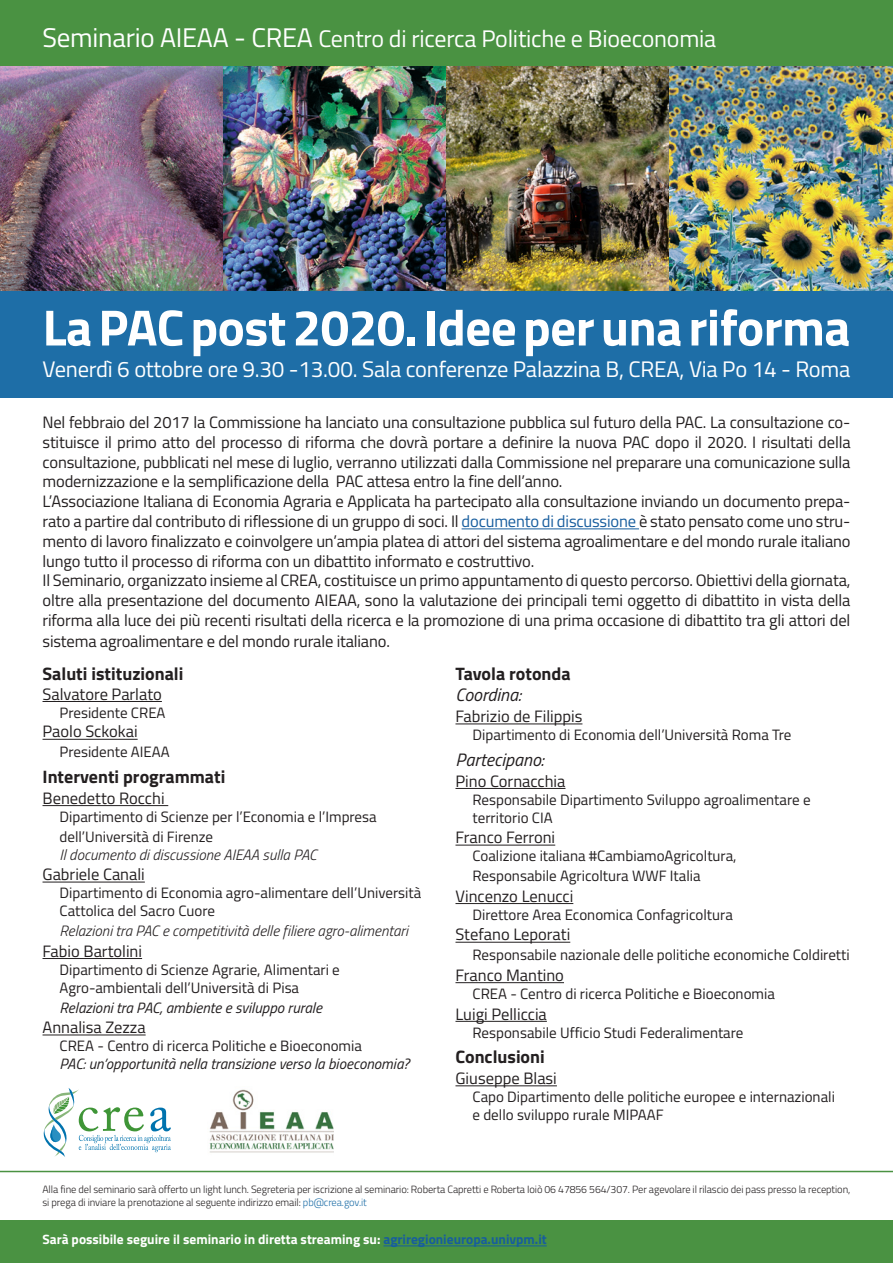
<style>
.page{position:relative;width:893px;height:1263px;background:#fff}
.page>*{position:absolute;margin:0;border:0;box-sizing:border-box;transform-origin:0 0}
.t1{font:700 51px "Titillium";letter-spacing:-.01em;color:#fff}
.t2{font:24px "Titillium";letter-spacing:-.01em;color:#fff}
.t3{font:22.5px "Titillium";letter-spacing:-.01em;color:#fff}
.t4{font:700 18px "Titillium";color:#231f20}
.t5{font:italic 18px "Titillium";color:#231f20}
.t6{font:16.5px/19.8px "Titillium";letter-spacing:-.005em;color:#231f20;text-align:justify}
.t7{font:15px/18px "Titillium";color:#231f20}
.t8{font:italic 300 15px "Titillium";color:#231f20}
.t9{font:italic 15px "Titillium";color:#231f20}
.t10{font:700 13.5px "Titillium";color:#fff}
.t11{font:300 10.5px/12.6px "Titillium";letter-spacing:-.01em;color:#231f20}
.s1{font-size:27px}
.s2{color:#175d9e}
.s3{color:#1e6ea7}
</style>
<div class="page">
<div style="left:0;top:221px;width:893px;height:177px;background:#1e6ea7"></div>
<div style="left:0;top:0;width:893px;height:202px;background:#4a9242"></div>
<img style="left:0;top:67px;width:893px;height:223px">
<div style="left:0;top:1220px;width:893px;height:43px;background:#4a9242"></div>
<hr style="left:462px;top:529px;width:177px;height:1px;background:#175d9e">
<hr style="left:43px;top:701px;width:119px;height:1px;background:#231f20">
<hr style="left:43px;top:739px;width:95px;height:1px;background:#231f20">
<hr style="left:43px;top:805px;width:125px;height:1px;background:#231f20">
<hr style="left:43px;top:882px;width:102px;height:1px;background:#231f20">
<hr style="left:43px;top:958px;width:99px;height:1px;background:#231f20">
<hr style="left:43px;top:1035px;width:103px;height:1px;background:#231f20">
<hr style="left:455px;top:724px;width:127px;height:1px;background:#231f20">
<hr style="left:455px;top:788px;width:110px;height:1px;background:#231f20">
<hr style="left:455px;top:845px;width:100px;height:1px;background:#231f20">
<hr style="left:455px;top:903px;width:118px;height:1px;background:#231f20">
<hr style="left:455px;top:942px;width:115px;height:1px;background:#231f20">
<hr style="left:455px;top:982px;width:109px;height:1px;background:#231f20">
<hr style="left:455px;top:1021px;width:92px;height:1px;background:#231f20">
<hr style="left:455px;top:1085px;width:102px;height:1px;background:#231f20">
<hr style="left:0;top:1171px;width:893px;height:1px;background:#4a9242">
<img style="left:209px;top:1089px;width:125px;height:64px">
<svg style="left:43px;top:1088px;width:128px;height:69px"></svg>
<hr style="left:383px;top:1245px;width:164px;height:1px;background:#175d9e">
<p class="t2" style="left:43px;top:21px;width:675px"><span class="s1">Seminario AIEAA - CREA</span> Centro di ricerca Politiche e Bioeconomia</p>
<p class="t1" style="left:43px;top:289px;width:809px">La PAC post 2020. Idee per una riforma</p>
<p class="t3" style="left:43px;top:353px;width:809px">Venerdì 6 ottobre ore 9.30 -13.00. Sala conferenze Palazzina B, CREA, Via Po 14 - Roma</p>
<p class="t6" style="left:43px;top:412px;width:810px">Nel febbraio del 2017 la Commissione ha lanciato una consultazione pubblica sul futuro della PAC. La consultazione co&shy;stituisce il primo atto del processo di riforma che dovrà portare a definire la nuova PAC dopo il 2020. I risultati della consultazione, pubblicati nel mese di luglio, verranno utilizzati dalla Commissione nel preparare una comunicazione sulla modernizzazione e la semplificazione della PAC attesa entro la fine dell’anno.</p>
<p class="t6" style="left:43px;top:491px;width:809px">L’Associazione Italiana di Economia Agraria e Applicata ha partecipato alla consultazione inviando un documento prepa&shy;rato a partire dal contributo di riflessione di un gruppo di soci. Il <span class="s2">documento di discussione</span> è stato pensato come uno stru&shy;mento di lavoro finalizzato e coinvolgere un’ampia platea di attori del sistema agroalimentare e del mondo rurale italiano lungo tutto il processo di riforma con un dibattito informato e costruttivo.</p>
<p class="t6" style="left:43px;top:570px;width:809px;line-height:20.2px">Il Seminario, organizzato insieme al CREA, costituisce un primo appuntamento di questo percorso. Obiettivi della giornata, oltre alla presentazione del documento AIEAA, sono la valutazione dei principali temi oggetto di dibattito in vista della riforma alla luce dei più recenti risultati della ricerca e la promozione di una prima occasione di dibattito tra gli attori del sistema agroalimentare e del mondo rurale italiano.</p>
<p class="t4" style="left:43px;top:660px;width:142px">Saluti istituzionali</p>
<p class="t6" style="left:43px;top:683px;width:121px">Salvatore Parlato</p>
<p class="t7" style="left:60px;top:703px;width:108px">Presidente CREA</p>
<p class="t6" style="left:43px;top:721px;width:97px">Paolo Sckokai</p>
<p class="t7" style="left:60px;top:742px;width:112px">Presidente AIEAA</p>
<p class="t4" style="left:43px;top:763px;width:184px">Interventi programmati</p>
<p class="t6" style="left:43px;top:787px;width:124px">Benedetto Rocchi</p>
<p class="t7" style="left:60px;top:806px;width:319px;line-height:19.8px">Dipartimento di Scienze per l’Economia e l’Impresa dell’Università di Firenze</p>
<p class="t8" style="left:60px;top:843px;width:259px">Il documento di discussione AIEAA sulla PAC</p>
<p class="t6" style="left:43px;top:864px;width:104px">Gabriele Canali</p>
<p class="t7" style="left:60px;top:883px;width:363px">Dipartimento di Economia agro-alimentare dell’Università<br>Cattolica del Sacro Cuore</p>
<p class="t8" style="left:60px;top:920px;width:350px">Relazioni tra PAC e competitività delle filiere agro-alimentari</p>
<p class="t6" style="left:43px;top:940px;width:101px">Fabio Bartolini</p>
<p class="t7" style="left:60px;top:960px;width:282px">Dipartimento di Scienze Agrarie, Alimentari e<br>Agro-ambientali dell’Università di Pisa</p>
<p class="t9" style="left:60px;top:996px;width:264px">Relazioni tra PAC, ambiente e sviluppo rurale</p>
<p class="t6" style="left:43px;top:1017px;width:105px">Annalisa Zezza</p>
<p class="t7" style="left:60px;top:1036px;width:304px">CREA - Centro di ricerca Politiche e Bioeconomia</p>
<p class="t9" style="left:60px;top:1053px;width:351px">PAC: un’opportunità nella transizione verso la bioeconomia?</p>
<p class="t4" style="left:455px;top:660px;width:117px">Tavola rotonda</p>
<p class="t5" style="left:455px;top:682px;width:67px">Coordina:</p>
<p class="t6" style="left:455px;top:706px;width:128px">Fabrizio de Filippis</p>
<p class="t7" style="left:472px;top:725px;width:320px">Dipartimento di Economia dell’Università Roma Tre</p>
<p class="t5" style="left:455px;top:746px;width:90px">Partecipano:</p>
<p class="t6" style="left:455px;top:770px;width:111px">Pino Cornacchia</p>
<p class="t7" style="left:472px;top:790px;width:340px">Responsabile Dipartimento Sviluppo agroalimentare e territorio CIA</p>
<p class="t6" style="left:455px;top:827px;width:101px">Franco Ferroni</p>
<p class="t7" style="left:472px;top:845px;width:266px;line-height:19.8px">Coalizione italiana #CambiamoAgricoltura,<br>Responsabile Agricoltura WWF Italia</p>
<p class="t6" style="left:455px;top:885px;width:119px">Vincenzo Lenucci</p>
<p class="t7" style="left:472px;top:905px;width:262px">Direttore Area Economica Confagricoltura</p>
<p class="t6" style="left:455px;top:924px;width:116px">Stefano Leporati</p>
<p class="t7" style="left:472px;top:945px;width:379px">Responsabile nazionale delle politiche economiche Coldiretti</p>
<p class="t6" style="left:455px;top:964px;width:110px">Franco Mantino</p>
<p class="t7" style="left:472px;top:984px;width:304px">CREA - Centro di ricerca Politiche e Bioeconomia</p>
<p class="t6" style="left:455px;top:1003px;width:93px">Luigi Pelliccia</p>
<p class="t7" style="left:472px;top:1022px;width:272px">Responsabile Ufficio Studi Federalimentare</p>
<p class="t4" style="left:455px;top:1043px;width:91px">Conclusioni</p>
<p class="t6" style="left:455px;top:1067px;width:103px">Giuseppe Blasi</p>
<p class="t7" style="left:472px;top:1087px;width:364px">Capo Dipartimento delle politiche europee e internazionali e dello sviluppo rurale MIPAAF</p>
<p class="t11" style="left:43px;top:1183px;width:809px">Alla fine del seminario sarà offerto un light lunch. Segreteria per iscrizione al seminario: Roberta Capretti e Roberta Ioiò 06 47856 564/307. Per agevolare il rilascio dei pass presso la reception, si prega di inviare la prenotazione al seguente indirizzo email: <span class="s3">pb@crea.gov.it</span></p>
<p class="t10" style="left:43px;top:1229px;width:506px">Sarà possibile seguire il seminario in diretta streaming su: <span class="s2">agriregionieuropa.univpm.it</span></p>
</div>
